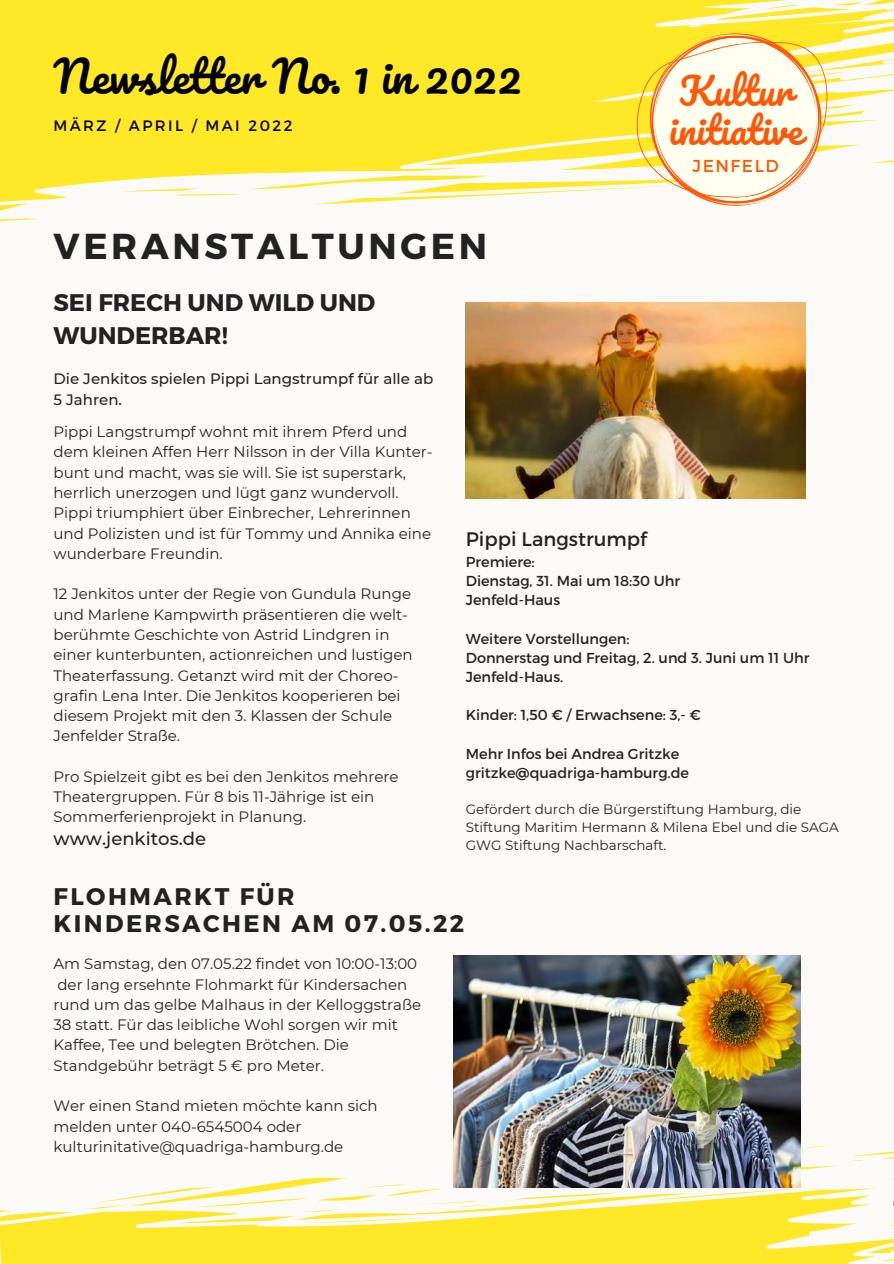
<style>
.page{position:relative;width:894px;height:1264px;background:#fff}
.page>*{position:absolute;margin:0;border:0;box-sizing:border-box;transform-origin:0 0}
.t1{font:43.5px "Pacifico";color:#000}
.t2{font:37.35px/38.7px "Pacifico";color:#fd5808}
.t3{font:700 36px "Montserrat";letter-spacing:.1em;color:#222}
.t4{font:700 24px/27px "Montserrat";letter-spacing:.1em;color:#222}
.t5{font:700 24px/32.7px "Montserrat";color:#222}
.t6{font:19.5px "Montserrat";color:#222}
.t7{font:500 18px "Montserrat";color:#222}
.t8{font:17.25px "Montserrat";letter-spacing:.085em;color:#fd5808}
.t9{font:15px/20.2px "Montserrat";color:#222}
.t10{font:500 15px/20.2px "Montserrat";color:#222}
.t11{font:15px "Montserrat";letter-spacing:.16em;color:#000}
.t12{font:14.4px/19.2px "Montserrat";color:#222}
.t13{font:13.5px/18px "Montserrat";color:#222}
</style>
<div class="page">
<div style="left:0;top:0;width:893px;height:1263px;background:#fbfaf6"></div>
<svg style="left:0;top:205px;width:37px;height:16px"></svg>
<svg style="left:0;top:0;width:249px;height:205px;background:#feea3c"></svg>
<svg style="left:807px;top:1145px;width:22px;height:3px"></svg>
<svg style="left:0;top:1164px;width:893px;height:99px;fill:#ffe927"></svg>
<svg style="left:0;top:1209px;width:74px;height:12px"></svg>
<svg style="left:86px;top:1165px;width:751px;height:60px"></svg>
<svg style="left:888px;top:1172px;width:6px;height:7px"></svg>
<svg style="left:852px;top:1151px;width:42px;height:10px"></svg>
<svg style="left:886px;top:1218px;width:8px;height:14px"></svg>
<svg style="left:866px;top:1240px;width:28px;height:23px"></svg>
<svg style="left:249px;top:0;width:644px;height:206px"></svg>
<img style="left:465px;top:303px;width:339px;height:196px">
<img style="left:454px;top:955px;width:346px;height:232px">
<h1 class="t1" style="left:53px;top:53px;width:469px">Newsletter No. 1 in 2022</h1>
<p class="t11" style="left:53px;top:116px;width:240px">MÄRZ / APRIL / MAI 2022</p>
<h2 class="t2" style="left:668px;top:74px;width:135px">Kultur initiative</h2>
<p class="t8" style="left:692px;top:155px;width:88px">JENFELD</p>
<h3 class="t3" style="left:53px;top:223px;width:435px">VERANSTALTUNGEN</h3>
<h3 class="t5" style="left:53px;top:285px;width:323px">SEI FRECH UND WILD UND<br>WUNDERBAR!</h3>
<p class="t10" style="left:53px;top:369px;width:381px">Die Jenkitos spielen Pippi Langstrumpf für alle ab<br>5 Jahren.</p>
<p class="t9" style="left:53px;top:421px;width:380px">Pippi Langstrumpf wohnt mit ihrem Pferd und dem kleinen Affen Herr Nilsson in der Villa Kunter&shy;bunt und macht, was sie will. Sie ist superstark, herrlich unerzogen und lügt ganz wundervoll.<br>Pippi triumphiert über Einbrecher, Lehrerinnen und Polizisten und ist für Tommy und Annika eine wunderbare Freundin.</p>
<p class="t9" style="left:53px;top:584px;width:360px">12 Jenkitos unter der Regie von Gundula Runge und Marlene Kampwirth präsentieren die welt&shy;berühmte Geschichte von Astrid Lindgren in einer kunterbunten, actionreichen und lustigen Theaterfassung. Getanzt wird mit der Choreo&shy;grafin Lena Inter. Die Jenkitos kooperieren bei diesem Projekt mit den 3. Klassen der Schule Jenfelder Straße.</p>
<p class="t9" style="left:53px;top:766px;width:346px">Pro Spielzeit gibt es bei den Jenkitos mehrere<br>Theatergruppen. Für 8 bis 11-Jährige ist ein<br>Sommerferienprojekt in Planung.</p>
<p class="t7" style="left:53px;top:827px;width:154px">www.jenkitos.de</p>
<h3 class="t4" style="left:53px;top:881px;width:412px">FLOHMARKT FÜR<br>KINDERSACHEN AM 07.05.22</h3>
<h3 class="t6" style="left:465px;top:526px;width:182px">Pippi Langstrumpf</h3>
<p class="t12" style="left:465px;top:551px;width:216px">Premiere:<br>Dienstag, 31. Mai um 18:30 Uhr<br>Jenfeld-Haus</p>
<p class="t12" style="left:465px;top:628px;width:345px">Weitere Vorstellungen:<br>Donnerstag und Freitag, 2. und 3. Juni um 11 Uhr<br>Jenfeld-Haus.</p>
<p class="t12" style="left:465px;top:705px;width:237px">Kinder: 1,50 € / Erwachsene: 3,- €</p>
<p class="t12" style="left:465px;top:743px;width:225px">Mehr Infos bei Andrea Gritzke gritzke@quadriga-hamburg.de</p>
<p class="t13" style="left:465px;top:800px;width:374px">Gefördert durch die Bürgerstiftung Hamburg, die<br>Stiftung Maritim Hermann &amp; Milena Ebel und die SAGA<br>GWG Stiftung Nachbarschaft.</p>
<p class="t9" style="left:53px;top:953px;width:369px">Am Samstag, den 07.05.22 findet von 10:00-13:00 der lang ersehnte Flohmarkt für Kindersachen rund um das gelbe Malhaus in der Kelloggstraße 38 statt. Für das leibliche Wohl sorgen wir mit Kaffee, Tee und belegten Brötchen. Die Standgebühr beträgt 5 € pro Meter.</p>
<p class="t9" style="left:53px;top:1095px;width:325px">Wer einen Stand mieten möchte kann sich melden unter 040-6545004 oder kulturinitative@quadriga-hamburg.de</p>
</div>
